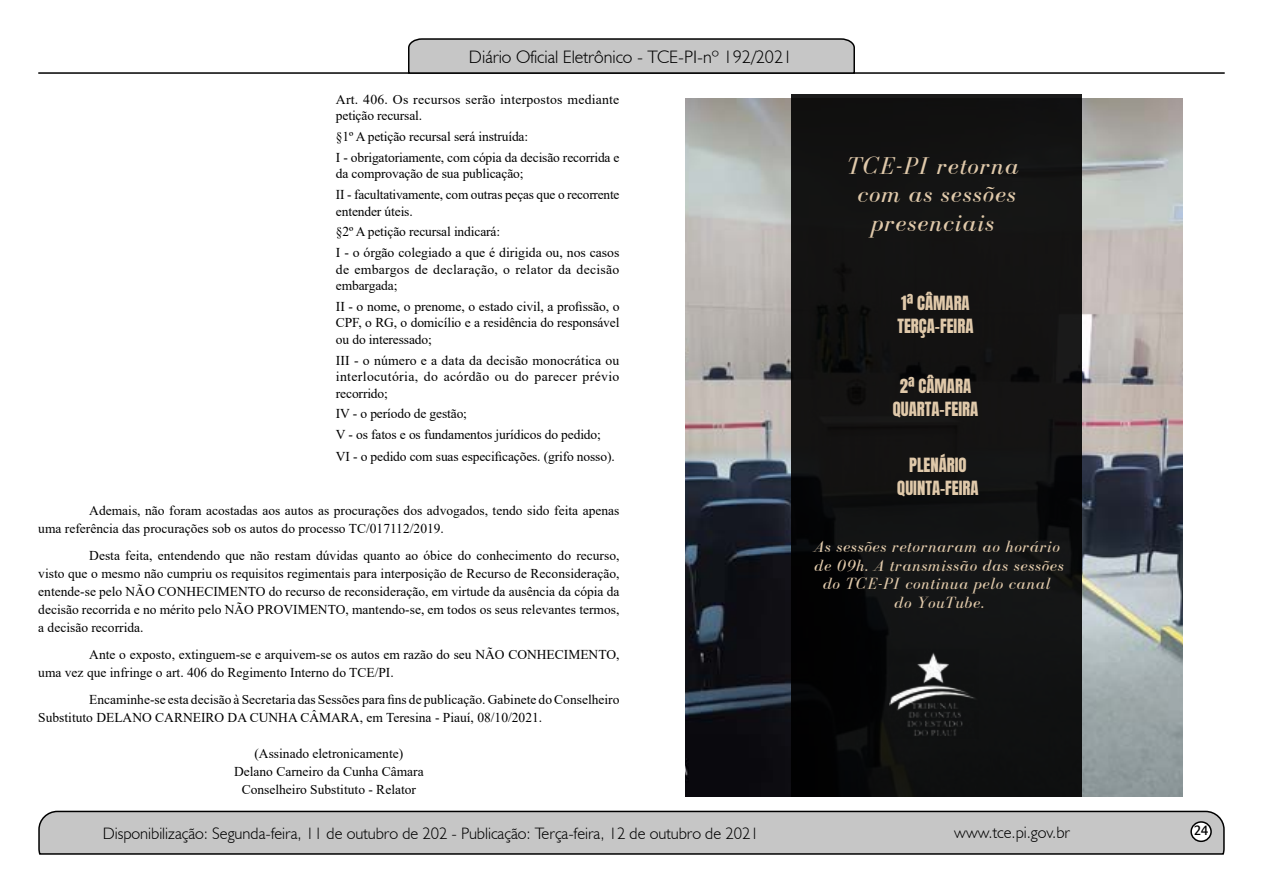
<style>
.page{position:relative;width:1263px;height:893px;background:#fff}
.page>*{position:absolute;margin:0;border:0;box-sizing:border-box;transform-origin:0 0}
.t1{font:italic 25.05px/28.5px "Bodoni FLF";letter-spacing:.04em;color:#e0c9aa;text-align:center}
.t2{font:300 18px "Humanist 521 BT";color:#000}
.t3{font:italic 16.65px/18.8px "Bodoni FLF";letter-spacing:.04em;color:#e0c9aa;text-align:center}
.t4{font:16.65px/23.1px "Anton";color:#e0c9aa;text-align:center}
.t5{font:300 16.5px "Humanist 521 BT";color:#000}
.t6{font:15px "Estrangelo Edessa";color:#000}
.t7{font:13.5px/18px "Times New Roman";color:#000}
.t8{font:13.5px/16.5px "Times New Roman";letter-spacing:.02em;color:#000}
</style>
<div class="page">
<svg style="left:38px;top:810px;width:1187px;height:45px;background:#b9b9b9"></svg>
<div style="left:1191px;top:822px;width:20px;height:19px;background:#fff;border-radius:50%"></div>
<div style="left:1190px;top:821px;width:22px;height:21px;border:2px solid #000;border-radius:50%"></div>
<hr style="left:38px;top:72px;width:1187px;height:2px;background:#000">
<svg style="left:407px;top:38px;width:449px;height:36px;background:#b4b4b4"></svg>
<img style="left:686px;top:99px;width:496px;height:698px">
<div style="left:791px;top:94px;width:291px;height:703px;background:linear-gradient(to right,#0d0d0c,#151515)"></div>
<img style="left:890px;top:650px;width:88px;height:88px">
<h2 class="t2" style="left:469px;top:46px;width:325px">Diário Oficial Eletrônico - TCE-PI-nº 192/2021</h2>
<p class="t7" style="left:336px;top:91px;width:285px;line-height:16.5px">Art. 406. Os recursos serão interpostos mediante petição recursal.</p>
<p class="t7" style="left:336px;top:126px;width:285px;line-height:20.7px">§1º A petição recursal será instruída:<br>I - obrigatoriamente, com cópia da decisão recorrida e</p>
<p class="t7" style="left:336px;top:163px;width:285px;line-height:20.7px">da comprovação de sua publicação;<br>II - facultativamente, com outras peças que o recorrente</p>
<p class="t7" style="left:336px;top:200px;width:285px;line-height:20.7px">entender úteis.<br>§2º A petição recursal indicará:<br>I - o órgão colegiado a que é dirigida ou, nos casos</p>
<p class="t8" style="left:336px;top:260px;width:285px">de embargos de declaração, o relator da decisão embargada;</p>
<p class="t7" style="left:336px;top:298px;width:285px;line-height:16.5px;text-align:justify">II - o nome, o prenome, o estado civil, a profissão, o CPF, o RG, o domicílio e a residência do responsável ou do interessado;</p>
<p class="t7" style="left:336px;top:351px;width:285px;line-height:16.5px;text-align:justify">III - o número e a data da decisão monocrática ou interlocutória, do acórdão ou do parecer prévio recorrido;</p>
<p class="t7" style="left:336px;top:403px;width:266px;line-height:20.7px">IV - o período de gestão;<br>V - os fatos e os fundamentos jurídicos do pedido;</p>
<p class="t7" style="left:336px;top:447px;width:280px">VI - o pedido com suas especificações. (grifo nosso).</p>
<p class="t7" style="left:38px;top:501px;width:583px;text-indent:51px">Ademais, não foram acostadas aos autos as procurações dos advogados, tendo sido feita apenas uma referência das procurações sob os autos do processo TC/017112/2019.</p>
<p class="t7" style="left:38px;top:546px;width:583px;text-align:justify;text-indent:51px">Desta feita, entendendo que não restam dúvidas quanto ao óbice do conhecimento do recurso, visto que o mesmo não cumpriu os requisitos regimentais para interposição de Recurso de Reconsideração, entende-se pelo NÃO CONHECIMENTO do recurso de reconsideração, em virtude da ausência da cópia da decisão recorrida e no mérito pelo NÃO PROVIMENTO, mantendo-se, em todos os seus relevantes termos, a decisão recorrida.</p>
<p class="t7" style="left:38px;top:645px;width:583px;text-indent:51px">Ante o exposto, extinguem-se e arquivem-se os autos em razão do seu NÃO CONHECIMENTO, uma vez que infringe o art. 406 do Regimento Interno do TCE/PI.</p>
<p class="t7" style="left:38px;top:690px;width:583px;text-indent:51px">Encaminhe-se esta decisão à Secretaria das Sessões para fins de publicação. Gabinete do Conselheiro<br>Substituto DELANO CARNEIRO DA CUNHA CÂMARA, em Teresina - Piauí, 08/10/2021.</p>
<p class="t7" style="left:234px;top:744px;width:191px;text-align:center">(Assinado eletronicamente)<br>Delano Carneiro da Cunha Câmara<br>Conselheiro Substituto - Relator</p>
<h1 class="t1" style="left:847px;top:152px;width:173px">TCE-PI retorna com as sessões presenciais</h1>
<p class="t4" style="left:897px;top:293px;width:78px;text-align:left">1ª CÂMARA<br>TERÇA-FEIRA</p>
<p class="t4" style="left:893px;top:376px;width:87px">2ª CÂMARA<br>QUARTA-FEIRA</p>
<p class="t4" style="left:897px;top:454px;width:83px">PLENÁRIO<br>QUINTA-FEIRA</p>
<p class="t3" style="left:813px;top:537px;width:252px">As sessões retornaram ao horário de 09h. A transmissão das sessões do TCE-PI continua pelo canal<br>do YouTube.</p>
<p class="t5" style="left:103px;top:823px;width:657px">Disponibilização: Segunda-feira, 11 de outubro de 202 - Publicação: Terça-feira, 12 de outubro de 2021</p>
<p class="t5" style="left:954px;top:822px;width:117px">www.tce.pi.gov.br</p>
<p class="t6" style="left:1194px;top:823px;width:16px">24</p>
</div>
